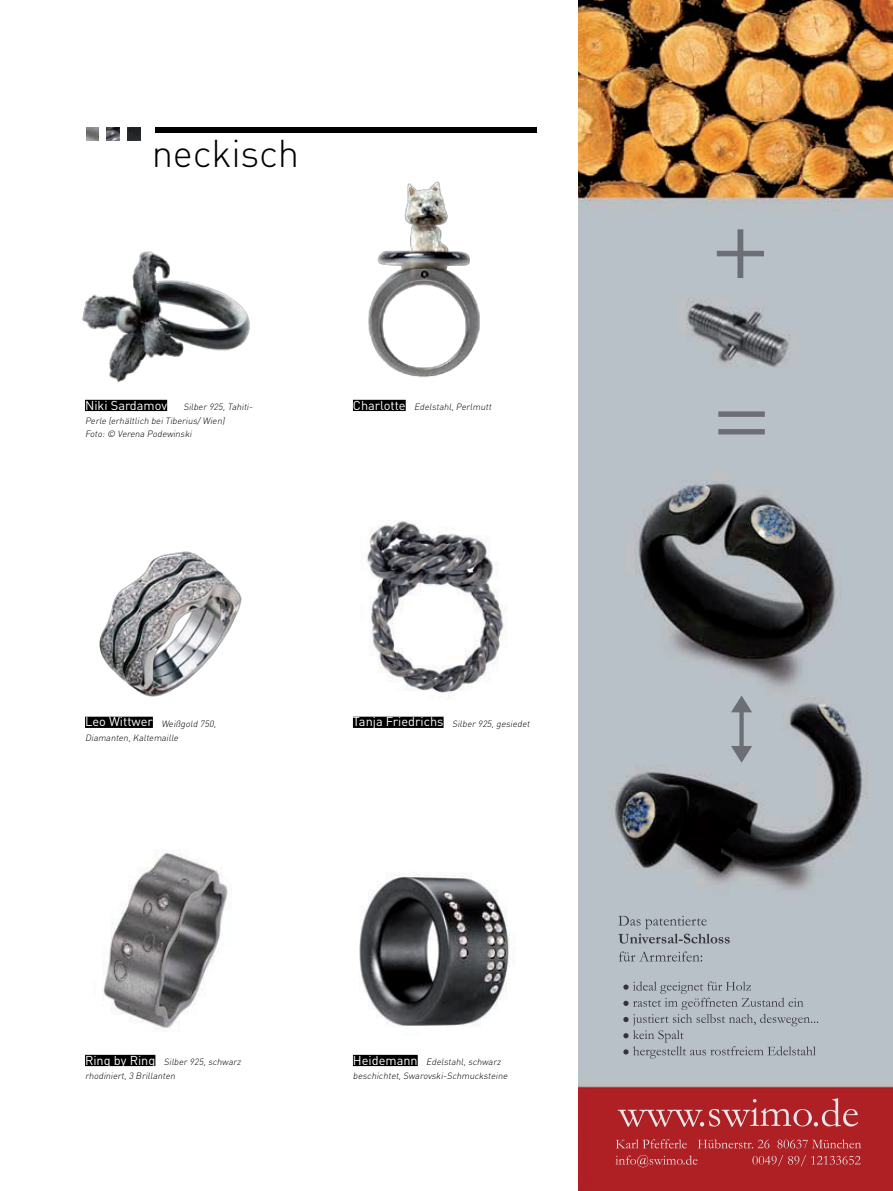
<style>
.page{position:relative;width:893px;height:1191px;background:#fff}
.page>*{position:absolute;margin:0;border:0;box-sizing:border-box;transform-origin:0 0}
.t1{font:300 38.25px "DIN Pro";letter-spacing:-.005em;color:#000}
.t2{font:12.75px "DIN Pro";color:#fff}
.t3{font:italic 300 9px/13.5px "DIN Pro";color:#000}
</style>
<div class="page">
<img style="left:82px;top:251px;width:168px;height:158px">
<img style="left:368px;top:181px;width:112px;height:197px">
<div style="left:156px;top:128px;width:381px;height:5px;background:#000"></div>
<svg style="left:128px;top:128px;width:12px;height:12px"></svg>
<svg style="left:107px;top:128px;width:13px;height:12px"></svg>
<svg style="left:86px;top:128px;width:13px;height:12px"></svg>
<div style="left:85px;top:400px;width:82px;height:11px;background:#000"></div>
<div style="left:85px;top:1054px;width:70px;height:12px;background:#000"></div>
<div style="left:353px;top:400px;width:53px;height:11px;background:#000"></div>
<div style="left:353px;top:716px;width:91px;height:12px;background:#000"></div>
<div style="left:353px;top:1054px;width:65px;height:12px;background:#000"></div>
<img style="left:102px;top:850px;width:130px;height:182px">
<img style="left:359px;top:874px;width:155px;height:153px">
<img style="left:366px;top:520px;width:139px;height:175px">
<img style="left:99px;top:551px;width:143px;height:146px">
<img style="left:578px;top:0;width:315px;height:1191px">
<div style="left:85px;top:716px;width:68px;height:12px;background:#000"></div>
<h1 class="t1" style="left:152px;top:127px;width:149px">neckisch</h1>
<h2 class="t2" style="left:85px;top:396px;width:84px">Niki Sardamov</h2>
<p class="t3" style="left:85px;top:400px;width:171px;text-indent:98px">Silber925,Tahiti-<br>Perle (erhältlich beiTiberius/Wien)<br>Foto:© Verena Podewinski</p>
<h2 class="t2" style="left:353px;top:396px;width:54px">Charlotte</h2>
<p class="t3" style="left:414px;top:400px;width:81px">Edelstahl,Perlmutt</p>
<h2 class="t2" style="left:85px;top:713px;width:69px">Leo Wittwer</h2>
<p class="t3" style="left:85px;top:716px;width:135px;text-indent:76px">Weißgold 750,<br>Diamanten,Kaltemaille</p>
<h2 class="t2" style="left:353px;top:713px;width:92px">Tanja Friedrichs</h2>
<p class="t3" style="left:452px;top:716px;width:81px">Silber925,gesiedet</p>
<h2 class="t2" style="left:85px;top:1051px;width:72px">Ring by Ring</h2>
<p class="t3" style="left:85px;top:1054px;width:159px;text-indent:79px">Silber925,schwarz rhodiniert,3 Brillanten</p>
<h2 class="t2" style="left:353px;top:1051px;width:66px">Heidemann</h2>
<p class="t3" style="left:353px;top:1054px;width:158px;text-indent:73px">Edelstahl,schwarz beschichtet,Swarovski-Schmucksteine</p>
</div>
